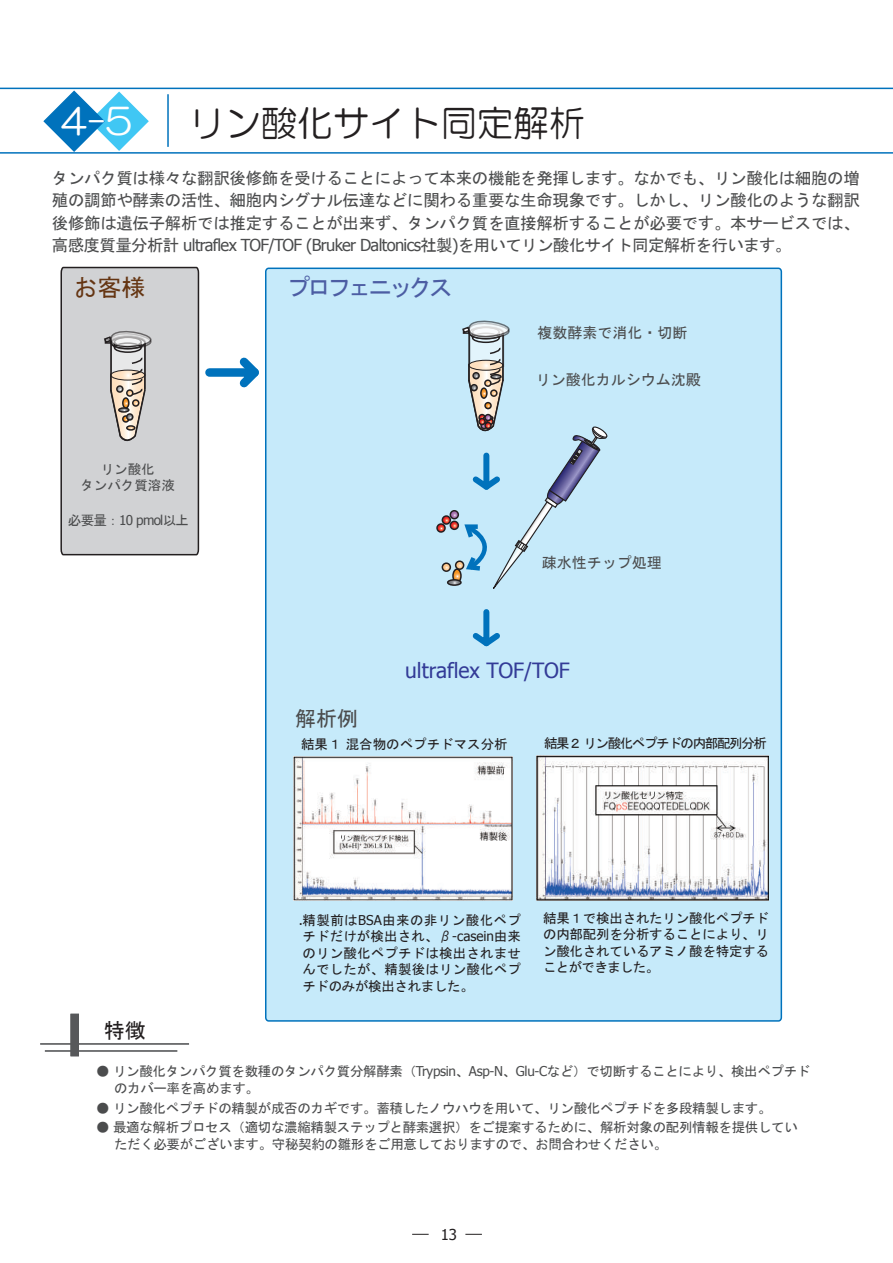
<style>
.page{position:relative;width:893px;height:1263px;background:#fff}
.page>*{position:absolute;margin:0;border:0;box-sizing:border-box;transform-origin:0 0}
.t1{font:36px "HG Maru Gothic MPRO";color:#231f20}
.t2{font:36px "HG Maru Gothic MPRO";color:#fff}
.t3{font:24px "MS Gothic";letter-spacing:-.15em;color:#4c5da3}
.t4{font:24px "MS Gothic";color:#653512}
.t5{font:21px "Tahoma";color:#333b97}
.t6{font:21px "MS Gothic";color:#4b4c4d}
.t7{font:21px "MS Gothic";color:#231f20}
.t8{font:16.5px/22.5px "MS Gothic";letter-spacing:-.02em;color:#4b4c4d;text-align:justify}
.t9{font:16.5px "Tahoma";letter-spacing:-.04em;color:#4b4c4d}
.t10{font:15px "MS Gothic";color:#4b4c4d}
.t11{font:15px "Tahoma";color:#231f20}
.t12{font:13.5px/16.5px "MS Gothic";letter-spacing:-.025em;color:#4b4c4d}
.t13{font:13.5px/16.5px "MS Gothic";letter-spacing:-.015em;color:#231f20;text-align:justify}
.t14{font:13.5px "MS Gothic";letter-spacing:-.1em;color:#231f20}
.t15{font:13.5px/16.5px "MS Gothic";color:#4b4c4d;text-align:center}
.s1{font-family:"MS Gothic"}
.s2{font-family:"Tahoma"}
</style>
<div class="page">
<hr style="left:0;top:88px;width:893px;height:1px;background:#0072bc">
<hr style="left:0;top:152px;width:893px;height:2px;background:#0072bc">
<svg style="left:42px;top:89px;width:107px;height:64px"></svg>
<hr style="left:167px;top:94px;width:2px;height:53px;background:#0072bc">
<svg style="left:60px;top:266px;width:215px;height:290px"></svg>
<hr style="left:40px;top:1043px;width:149px;height:1px;background:#57585a">
<div style="left:70px;top:1014px;width:9px;height:42px;background:#57585a"></div>
<hr style="left:45px;top:1050px;width:132px;height:1px;background:#57585a">
<svg style="left:412px;top:1234px;width:17px;height:1px"></svg>
<svg style="left:465px;top:1234px;width:17px;height:1px"></svg>
<div style="left:265px;top:268px;width:517px;height:754px;background:#c6eafa;border:2px solid #0072bc;border-radius:3px"></div>
<svg style="left:452px;top:568px;width:10px;height:15px"></svg>
<svg style="left:442px;top:562px;width:9px;height:10px"></svg>
<svg style="left:455px;top:560px;width:9px;height:10px"></svg>
<svg style="left:447px;top:579px;width:15px;height:7px"></svg>
<svg style="left:450px;top:510px;width:9px;height:9px"></svg>
<svg style="left:442px;top:515px;width:9px;height:10px"></svg>
<svg style="left:450px;top:521px;width:9px;height:9px"></svg>
<svg style="left:436px;top:523px;width:10px;height:10px"></svg>
<svg style="left:472px;top:609px;width:28px;height:38px"></svg>
<img style="left:294px;top:757px;width:219px;height:143px">
<img style="left:536px;top:756px;width:233px;height:145px">
<svg style="left:461px;top:321px;width:147px;height:268px"></svg>
<h1 class="t2" style="left:61px;top:103px;width:73px">4-5</h1>
<h1 class="t1" style="left:189px;top:105px;width:397px">リン酸化サイト同定解析</h1>
<p class="t8" style="left:52px;top:166px;width:809px">タンパク質は様々な翻訳後修飾を受けることによって本来の機能を発揮します。なかでも、リン酸化は細胞の増殖の調節や酵素の活性、細胞内シグナル伝達などに関わる重要な生命現象です。しかし、リン酸化のような翻訳後修飾は遺伝子解析では推定することが出来ず、タンパク質を直接解析することが必要です。本サービスでは、</p>
<p class="t9" style="left:52px;top:234px;width:741px"><span class="s1">高感度質量分析計</span> ultraflex TOF/TOF (Bruker Daltonics<span class="s1">社製</span>)<span class="s1">を用いてリン酸化サイト同定解析を行います。</span></p>
<h2 class="t4" style="left:73px;top:276px;width:73px">お客様</h2>
<p class="t15" style="left:80px;top:461px;width:96px">リン酸化<br>タンパク質溶液</p>
<p class="t12" style="left:68px;top:512px;width:123px">必要量：<span class="s2">10 pmol</span>以上</p>
<h3 class="t7" style="left:104px;top:1020px;width:43px">特徴</h3>
<h2 class="t3" style="left:286px;top:276px;width:168px">プロフェニックス</h2>
<p class="t10" style="left:537px;top:325px;width:151px">複数酵素で消化・切断</p>
<p class="t10" style="left:536px;top:372px;width:166px">リン酸化カルシウム沈殿</p>
<p class="t10" style="left:542px;top:555px;width:121px">疎水性チップ処理</p>
<h3 class="t6" style="left:295px;top:708px;width:64px">解析例</h3>
<h3 class="t5" style="left:405px;top:656px;width:166px">ultraflex TOF/TOF</h3>
<p class="t13" style="left:301px;top:736px;width:208px">結果１混合物のペプチドマス分析</p>
<p class="t14" style="left:544px;top:737px;width:224px">結果２リン酸化ペプチドの内部配列分析</p>
<p class="t13" style="left:299px;top:911px;width:224px"><span class="s2">.</span>精製前は<span class="s2">BSA</span>由来の非リン酸化ペプチドだけが検出され、β<span class="s2">-casein</span>由来のリン酸化ペプチドは検出されませんでしたが、精製後はリン酸化ペプチドのみが検出されました。</p>
<p class="t13" style="left:543px;top:909px;width:227px">結果１で検出されたリン酸化ペプチドの内部配列を分析することにより、リン酸化されているアミノ酸を特定することができました。</p>
<p class="t12" style="left:114px;top:1063px;width:698px;text-indent:-18px">● リン酸化タンパク質を数種のタンパク質分解酵素（<span class="s2">Trypsin</span>、<span class="s2">Asp-N</span>、<span class="s2">Glu-C</span>など）で切断することにより、検出ペプチドのカバー率を高めます。</p>
<p class="t12" style="left:96px;top:1099px;width:677px">● リン酸化ペプチドの精製が成否のカギです。蓄積したノウハウを用いて、リン酸化ペプチドを多段精製します。</p>
<p class="t12" style="left:114px;top:1119px;width:685px;text-indent:-18px">● 最適な解析プロセス（適切な濃縮精製ステップと酵素選択）をご提案するために、解析対象の配列情報を提供していただく必要がございます。守秘契約の雛形をご用意しておりますので、お問合わせください。</p>
<p class="t11" style="left:441px;top:1224px;width:18px">13</p>
</div>
